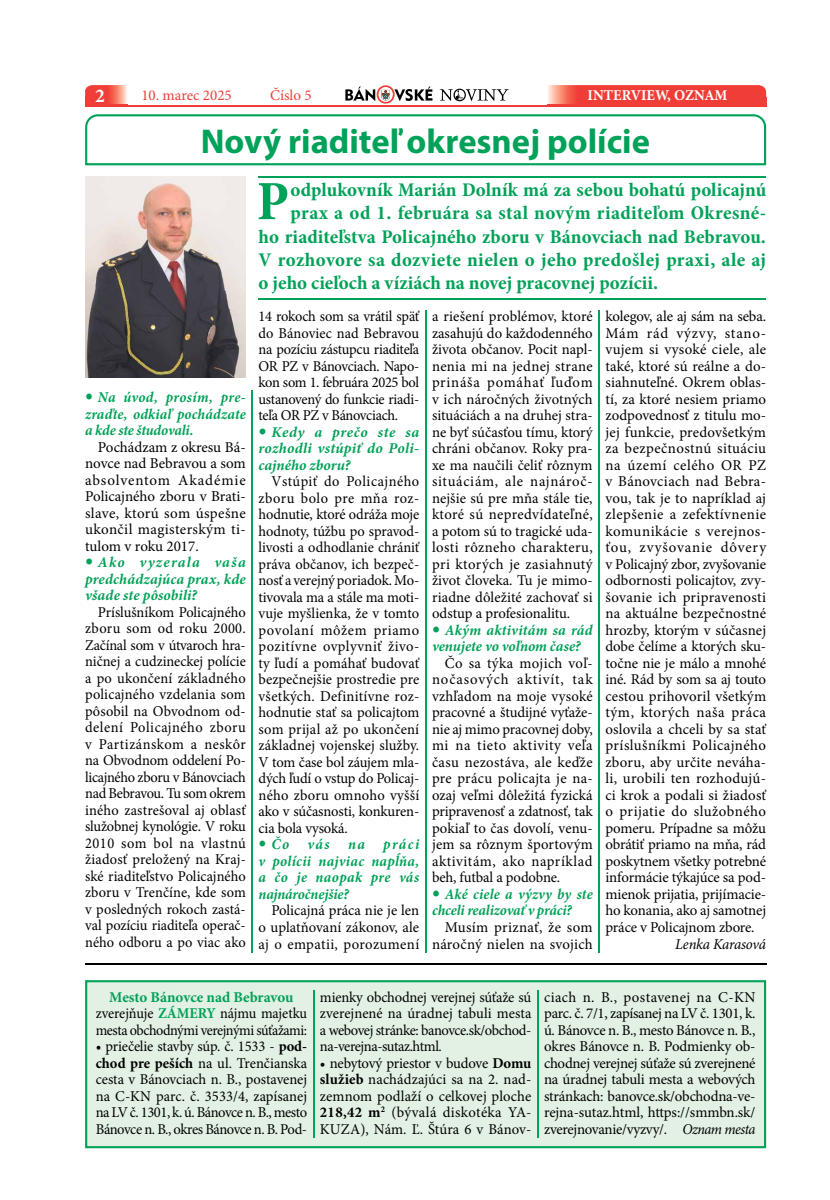
<style>
.page{position:relative;width:830px;height:1200px;background:#fff}
.page>*{position:absolute;margin:0;border:0;box-sizing:border-box;transform-origin:0 0}
.t1{font:700 condensed 55.95px "Minion Pro";color:#00a158;scale:1.05 1}
.t2{font:700 34.5px "Myriad Pro";color:#00a158}
.t3{font:700 condensed 19.5px "Minion Pro";letter-spacing:.005em;color:#00a158;scale:1.05 1}
.t4{font:700 19.5px "Minion Pro";color:#fff}
.t5{font:15px/16.5px "Minion Pro";letter-spacing:-.005em;color:#000;text-align:justify}
.t6{font:15px/16.5px "Minion Pro";letter-spacing:-.005em;color:#000;text-align:justify;scale:.96 1}
.t7{font:italic 700 15px/16.5px "Minion Pro";letter-spacing:.01em;color:#00a158;text-align:justify;scale:.96 1}
.t8{font:italic 700 15px/16.5px "Minion Pro";letter-spacing:.01em;color:#00a158;text-align:justify}
.t9{font:15px/16.5px "Minion Pro";letter-spacing:-.025em;color:#000;text-align:center;scale:.95 1}
.t10{font:15px/16.5px "Minion Pro";letter-spacing:.015em;color:#000;text-align:right}
.t11{font:15px "Minion Pro";color:#f13d37}
.t12{font:700 15px "Minion Pro";color:#fff}
.t13{font:italic 15px "Minion Pro";letter-spacing:-.015em;color:#000}
.s1{font-weight:700;color:#00a158}
.s2{font-weight:700}
.s3{font-style:italic}
</style>
<div class="page">
<svg style="left:345px;top:85px;width:87px;height:19px"></svg>
<svg style="left:439px;top:89px;width:69px;height:12px"></svg>
<hr style="left:96px;top:105px;width:657px;height:1px;background:#f13d37">
<svg style="left:547px;top:85px;width:218px;height:20px;background:#f24941"></svg>
<svg style="left:85px;top:85px;width:42px;height:20px"></svg>
<div style="left:85px;top:96px;width:17px;height:10px;background:#f13d37"></div>
<div style="left:748px;top:97px;width:17px;height:9px;background:#f13d37"></div>
<hr style="left:251px;top:390px;width:2px;height:562px;background:#00a158">
<hr style="left:424px;top:310px;width:2px;height:642px;background:#00a158">
<hr style="left:598px;top:310px;width:1px;height:642px;background:#00a158">
<svg style="left:85px;top:114px;width:680px;height:51px"></svg>
<hr style="left:85px;top:963px;width:680px;height:1px;background:#000">
<img style="left:85px;top:176px;width:161px;height:202px">
<hr style="left:258px;top:298px;width:507px;height:1px;background:#00a158">
<hr style="left:258px;top:176px;width:507px;height:2px;background:#00a158">
<div style="left:85px;top:980px;width:680px;height:167px;background:#e3f1e4"></div>
<h3 class="t4" style="left:95px;top:82px;width:11px">2</h3>
<p class="t11" style="left:141px;top:86px;width:92px">10. marec 2025</p>
<p class="t11" style="left:270px;top:86px;width:43px">Číslo 5</p>
<p class="t12" style="left:587px;top:85px;width:141px">INTERVIEW, OZNAM</p>
<h2 class="t2" style="left:201px;top:118px;width:450px">Nový riaditeľ okresnej polície</h2>
<h1 class="t1" style="left:256px;top:163px;width:32px">P</h1>
<h3 class="t3" style="left:290px;top:176px;width:454px">odplukovník Marián Dolník má za sebou bohatú policajnú</h3>
<h3 class="t3" style="left:290px;top:199px;width:454px">prax a od 1. februára sa stal novým riaditeľom Okresné-</h3>
<h3 class="t3" style="left:258px;top:223px;width:484px">ho riaditeľstva Policajného zboru v Bánovciach nad Bebravou.</h3>
<h3 class="t3" style="left:258px;top:246px;width:484px">V rozhovore sa dozviete nielen o jeho predošlej praxi, ale aj</h3>
<h3 class="t3" style="left:258px;top:270px;width:382px">o jeho cieľoch a víziách na novej pracovnej pozícii.</h3>
<p class="t7" style="left:85px;top:388px;width:169px;text-indent:13px">Na úvod, prosím, pre&shy;zraďte, odkiaľ pochádzate a kde ste študovali.</p>
<p class="t5" style="left:85px;top:438px;width:162px;text-indent:13px">Pochádzam z okresu Bá&shy;novce nad Bebravou a som absolventom Akadémie Policajného zboru v Brati&shy;slave, ktorú som úspešne ukončil magisterským ti&shy;tulom v roku 2017.</p>
<p class="t8" style="left:85px;top:553px;width:162px;text-indent:13px">Ako vyzerala vaša predchádzajúca prax, kde všade ste pôsobili?</p>
<p class="t6" style="left:85px;top:603px;width:169px;text-indent:13px">Príslušníkom Policajného zboru som od roku 2000.<br>Začínal som v útvaroch hra&shy;ničnej a cudzineckej polície a po ukončení základného policajného vzdelania som pôsobil na Obvodnom od&shy;delení Policajného zboru v Partizánskom a neskôr na Obvodnom oddelení Po&shy;licajného zboru v Bánovciach nad Bebravou. Tu som okrem iného zastrešoval aj oblasť služobnej kynológie. V roku 2010 som bol na vlastnú žiadosť preložený na Kraj&shy;ské riaditeľstvo Policajného zboru v Trenčíne, kde som v posledných rokoch zastá&shy;val pozíciu riaditeľa operač&shy;ného odboru a po viac ako</p>
<p class="t6" style="left:258px;top:308px;width:169px">14 rokoch som sa vrátil späť do Bánoviec nad Bebravou na pozíciu zástupcu riaditeľa OR PZ v Bánovciach. Napo&shy;kon som 1. februára 2025 bol ustanovený do funkcie riadi&shy;teľa OR PZ v Bánovciach.</p>
<p class="t8" style="left:258px;top:423px;width:162px;text-indent:13px">Kedy a prečo ste sa rozhodli vstúpiť do Poli&shy;cajného zboru?</p>
<p class="t6" style="left:258px;top:473px;width:169px;text-indent:13px">Vstúpiť do Policajného zboru bolo pre mňa roz&shy;hodnutie, ktoré odráža moje hodnoty, túžbu po spravod&shy;livosti a odhodlanie chrániť práva občanov, ich bezpeč&shy;nosť a verejný poriadok. Mo&shy;tivovala ma a stále ma moti&shy;vuje myšlienka, že v tomto povolaní môžem priamo pozitívne ovplyvniť živo&shy;ty ľudí a pomáhať budovať bezpečnejšie prostredie pre všetkých. Definitívne roz&shy;hodnutie stať sa policajtom som prijal až po ukončení základnej vojenskej služby.<br>V tom čase bol záujem mla&shy;dých ľudí o vstup do Policaj&shy;ného zboru omnoho vyšší ako v súčasnosti, konkuren&shy;cia bola vysoká.</p>
<p class="t7" style="left:258px;top:835px;width:169px;text-indent:13px">Čo vás na práci v polícii najviac napĺňa, a čo je naopak pre vás najnáročnejšie?</p>
<p class="t5" style="left:258px;top:902px;width:162px;text-indent:13px">Policajná práca nie je len o uplatňovaní zákonov, ale aj o empatii, porozumení</p>
<p class="t5" style="left:432px;top:308px;width:162px">a riešení problémov, ktoré zasahujú do každodenného života občanov. Pocit napl&shy;nenia mi na jednej strane prináša pomáhať ľuďom v ich náročných životných situáciách a na druhej stra&shy;ne byť súčasťou tímu, ktorý chráni občanov. Roky pra&shy;xe ma naučili čeliť rôznym situáciám, ale najnároč&shy;nejšie sú pre mňa stále tie, ktoré sú nepredvídateľné, a potom sú to tragické uda&shy;losti rôzneho charakteru, pri ktorých je zasiahnutý život človeka. Tu je mimo&shy;riadne dôležité zachovať si odstup a profesionalitu.</p>
<p class="t8" style="left:432px;top:621px;width:162px;text-indent:13px">Akým aktivitám sa rád venujete vo voľnom čase?</p>
<p class="t5" style="left:432px;top:654px;width:162px;text-indent:13px">Čo sa týka mojich voľ&shy;nočasových aktivít, tak vzhľadom na moje vysoké pracovné a študijné vyťaže&shy;nie aj mimo pracovnej doby, mi na tieto aktivity veľa času nezostáva, ale keďže pre prácu policajta je na&shy;ozaj veľmi dôležitá fyzická pripravenosť a zdatnosť, tak pokiaľ to čas dovolí, venu&shy;jem sa rôznym športovým aktivitám, ako napríklad beh, futbal a podobne.</p>
<p class="t7" style="left:432px;top:885px;width:169px;text-indent:13px">Aké ciele a výzvy by ste chceli realizovať v práci?</p>
<p class="t10" style="left:432px;top:918px;width:162px">Musím priznať, že som náročný nielen na svojich</p>
<p class="t5" style="left:605px;top:308px;width:162px">kolegov, ale aj sám na seba.<br>Mám rád výzvy, stano&shy;vujem si vysoké ciele, ale také, ktoré sú reálne a do&shy;siahnuteľné. Okrem oblas&shy;tí, za ktoré nesiem priamo zodpovednosť z titulu mo&shy;jej funkcie, predovšetkým za bezpečnostnú situáciu na území celého OR PZ v Bánovciach nad Bebra&shy;vou, tak je to napríklad aj zlepšenie a zefektívnenie komunikácie s verejnos&shy;ťou, zvyšovanie dôvery v Policajný zbor, zvyšovanie odbornosti policajtov, zvy&shy;šovanie ich pripravenosti na aktuálne bezpečnostné hrozby, ktorým v súčasnej dobe čelíme a ktorých sku&shy;točne nie je málo a mnohé iné. Rád by som sa aj touto cestou prihovoril všetkým tým, ktorých naša práca oslovila a chceli by sa stať príslušníkmi Policajného zboru, aby určite neváha&shy;li, urobili ten rozhodujú&shy;ci krok a podali si žiadosť o prijatie do služobného pomeru. Prípadne sa môžu obrátiť priamo na mňa, rád poskytnem všetky potrebné informácie týkajúce sa pod&shy;mienok prijatia, prijímacie&shy;ho konania, ako aj samotnej práce v Policajnom zbore.</p>
<p class="t13" style="left:675px;top:933px;width:92px">Lenka Karasová</p>
<p class="t9" style="left:96px;top:988px;width:224px"><span class="s1">Mesto Bánovce nad Bebravou </span>zverejňuje <span class="s1">ZÁMERY</span> nájmu majetku mesta obchodnými verejnými súťažami:</p>
<p class="t5" style="left:96px;top:1037px;width:213px">• priečelie stavby súp. č. 1533 - <span class="s2">pod&shy;chod pre peších</span> na ul. Trenčianska cesta v Bánovciach n. B., postavenej na C-KN parc. č. 3533/4, zapísanej na LV č. 1301, k. ú. Bánovce n. B., mesto Bánovce n. B., okres Bánovce n. B. Pod-</p>
<p class="t5" style="left:320px;top:988px;width:213px">mienky obchodnej verejnej súťaže sú zverejnené na úradnej tabuli mesta a webovej stránke: banovce.sk/obchod&shy;na-verejna-sutaz.html.</p>
<p class="t5" style="left:320px;top:1054px;width:213px">• nebytový priestor v budove <span class="s2">Domu služieb</span> nachádzajúci sa na 2. nad&shy;zemnom podlaží o celkovej ploche <span class="s2">218,42 m</span><sup>2</sup> (bývalá diskotéka YA-KUZA), Nám. Ľ. Štúra 6 v Bánov-</p>
<p class="t5" style="left:544px;top:988px;width:213px">ciach n. B., postavenej na C-KN parc. č. 7/1, zapísanej na LV č. 1301, k. ú. Bánovce n. B., mesto Bánovce n. B., okres Bánovce n. B. Podmienky ob&shy;chodnej verejnej súťaže sú zverejnené na úradnej tabuli mesta a webových stránkach: banovce.sk/obchodna-ve&shy;rejna-sutaz.html, https://smmbn.sk/ zverejnovanie/vyzvy/. <span class="s3">Oznam mesta</span></p>
</div>
